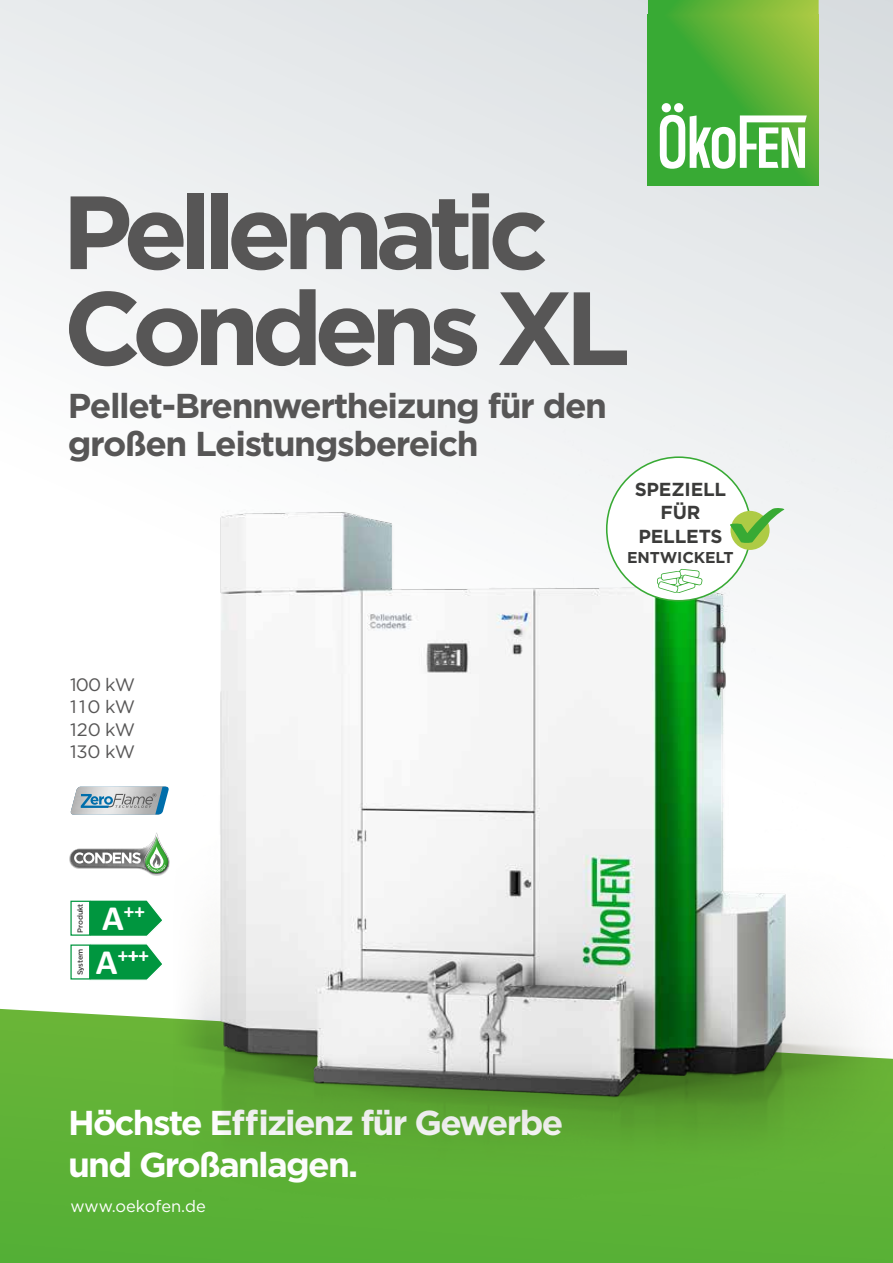
<style>
.page{position:relative;width:893px;height:1263px;background:#fff}
.page>*{position:absolute;margin:0;border:0;box-sizing:border-box;transform-origin:0 0}
.t1{font:700 103.8px/95.8px "Gotham";letter-spacing:-.08em;color:#575656}
.t2{font:700 34.5px/38.2px "Gotham";letter-spacing:-.04em;color:#575656}
.t3{font:700 34.5px/41.2px "Gotham";letter-spacing:-.05em;color:#fff}
.t4{font:700 20.85px "Calibri";color:#fff}
.t5{font:700 18.9px/23.5px "Gotham";letter-spacing:-.01em;color:#3b3b3a;text-align:center}
.t6{font:18px/22.5px "Gotham";letter-spacing:-.03em;color:#575656;text-align:justify}
.t7{font:16.5px "Gotham";color:#fff}
.t8{font:700 15.75px "Gotham";letter-spacing:-.01em;color:#3b3b3a}
.t9{font:500 7.5px "Gotham";letter-spacing:-.03em;color:#3b3b3a}
.s1{font-size:35.85px}
</style>
<div class="page">
<div style="left:0;top:0;width:893px;height:1098px;background:linear-gradient(to right,#f6f7f8,#e1e5e7)"></div>
<svg style="left:70px;top:787px;width:83px;height:27px;background:#b2bec4"></svg>
<div style="left:70px;top:901px;width:20px;height:35px;background:#fff"></div>
<svg style="left:88px;top:899px;width:65px;height:82px;background:#2ba75f"></svg>
<div style="left:70px;top:944px;width:20px;height:35px;background:#fff;border:1px solid #00963f"></div>
<svg style="left:0;top:1009px;width:893px;height:254px;background:#5eb238"></svg>
<img style="left:153px;top:425px;width:740px;height:815px">
<svg style="left:648px;top:15px;width:171px;height:171px;background:#56b136"></svg>
<svg style="left:660px;top:103px;width:147px;height:66px"></svg>
<svg style="left:648px;top:0;width:171px;height:15px;background:#6fb739"></svg>
<div style="left:69px;top:832px;width:101px;height:43px;background:#000;opacity:.25"></div>
<svg style="left:70px;top:832px;width:99px;height:42px"></svg>
<div style="left:607px;top:457px;width:144px;height:144px;background:#fff;border-radius:50%"></div>
<svg style="left:657px;top:569px;width:46px;height:24px"></svg>
<div style="left:730px;top:511px;width:40px;height:39px;background:#aecb45;border-radius:50%"></div>
<svg style="left:730px;top:507px;width:56px;height:36px"></svg>
<h1 class="t1" style="left:62px;top:184px;width:570px">Pellematic<br>Condens XL</h1>
<p class="t2" style="left:68px;top:387px;width:541px">Pellet-Brennwertheizung für den großen Leistungsbereich</p>
<p class="t6" style="left:70px;top:672px;width:66px">100 kW 110 kW 120 kW 130 kW</p>
<p class="t9" style="left:75px;top:933px;width:30px;rotate:-90deg">Produkt</p>
<p class="t9" style="left:75px;top:975px;width:28px;rotate:-90deg">System</p>
<p class="t4" style="left:102px;top:896px;width:44px"><span class="s1">A</span>++</p>
<p class="t4" style="left:96px;top:940px;width:55px"><span class="s1">A</span>+++</p>
<p class="t3" style="left:68px;top:1102px;width:497px">Höchste Effizienz für Gewerbe und Großanlagen.</p>
<p class="t7" style="left:71px;top:1195px;width:137px">www.oekofen.de</p>
<p class="t5" style="left:635px;top:477px;width:93px">SPEZIELL<br>FÜR<br>PELLETS</p>
<p class="t8" style="left:627px;top:547px;width:108px">ENTWICKELT</p>
</div>
